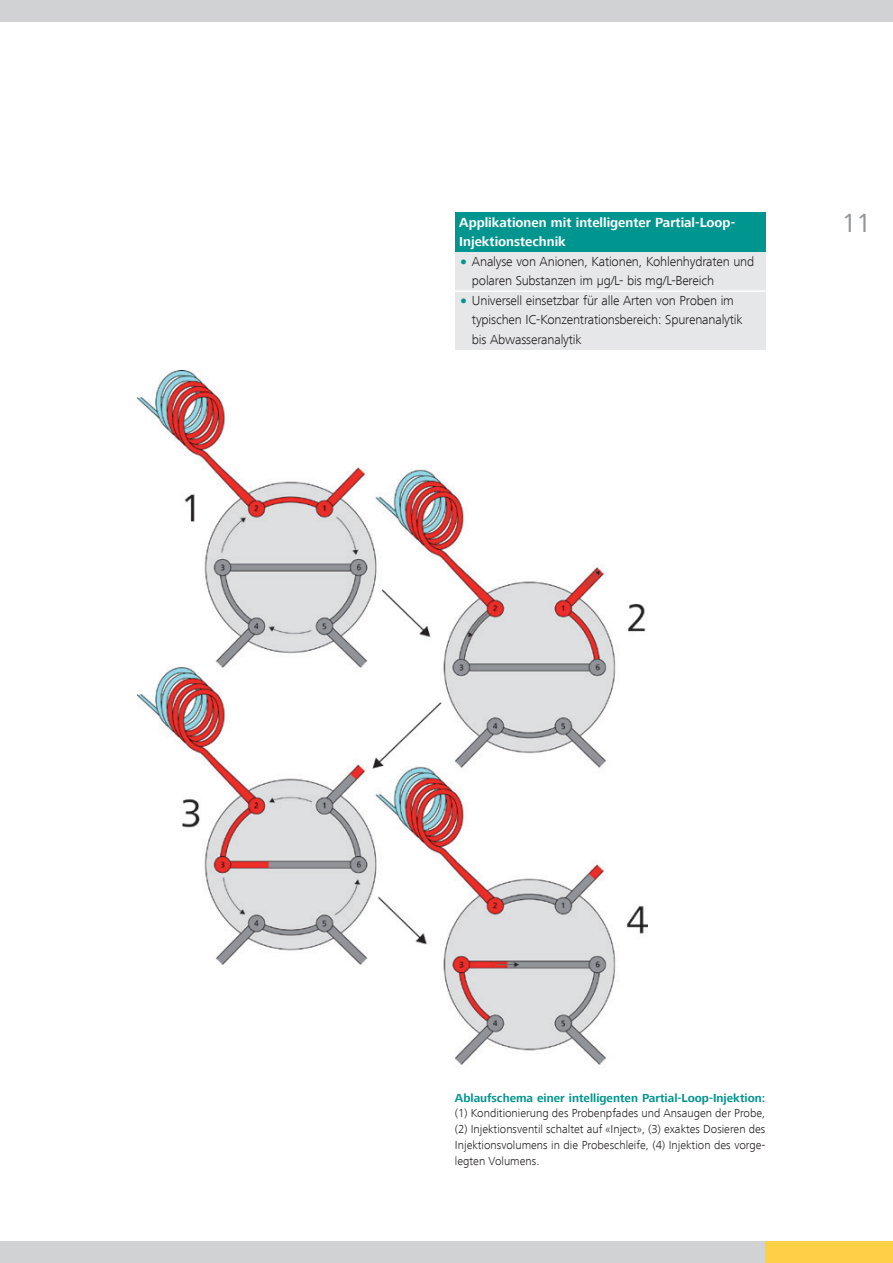
<style>
.page{position:relative;width:893px;height:1263px;background:#fff}
.page>*{position:absolute;margin:0;border:0;box-sizing:border-box;transform-origin:0 0}
.t1{font:27px "Frutiger Next LT";color:#939598}
.t2{font:300 13.5px/19.5px "Frutiger Next LT";letter-spacing:-.015em;color:#231f20}
.t3{font:700 13.5px/19.5px "Frutiger Next LT";color:#fff}
.t4{font:300 12px/15.8px "Frutiger Next LT";color:#231f20;text-align:justify}
.t5{font:700 12px "Frutiger Next LT";color:#00968f}
.s1{font-weight:900;color:#00968f}
</style>
<div class="page">
<div style="left:0;top:1242px;width:893px;height:21px;background:#d1d2d4"></div>
<div style="left:0;top:0;width:893px;height:21px;background:#d1d2d4"></div>
<div style="left:765px;top:1242px;width:128px;height:21px;background:#ffcf45"></div>
<img style="left:137px;top:370px;width:510px;height:695px">
<div style="left:455px;top:217px;width:310px;height:132px;background:#e6e7e9"></div>
<div style="left:455px;top:213px;width:310px;height:39px;background:#00968f"></div>
<hr style="left:455px;top:290px;width:310px;height:2px;background:#fff">
<p class="t3" style="left:459px;top:212px;width:277px">Applikationen mit intelligenter Partial-Loop-<br>Injektionstechnik</p>
<p class="t2" style="left:472px;top:251px;width:284px;text-indent:-13px"><span class="s1">•</span> Analyse von Anionen, Kationen, Kohlenhydraten und polaren Substanzen im µg/L- bis mg/L-Bereich</p>
<p class="t2" style="left:472px;top:290px;width:272px;text-indent:-13px"><span class="s1">•</span> Universell einsetzbar für alle Arten von Proben im typischen IC-Konzentrationsbereich: Spurenanalytik bis Abwasseranalytik</p>
<h1 class="t1" style="left:842px;top:208px;width:31px">11</h1>
<p class="t5" style="left:455px;top:1091px;width:312px">Ablaufschema einer intelligenten Partial-Loop-Injektion:</p>
<p class="t4" style="left:455px;top:1105px;width:312px">(1) Konditionierung des Probenpfades und Ansaugen der Probe, (2) Injektionsventil schaltet auf «Inject», (3) exaktes Dosieren des Injektionsvolumens in die Probeschleife, (4) Injektion des vorge&shy;legten Volumens.</p>
</div>
